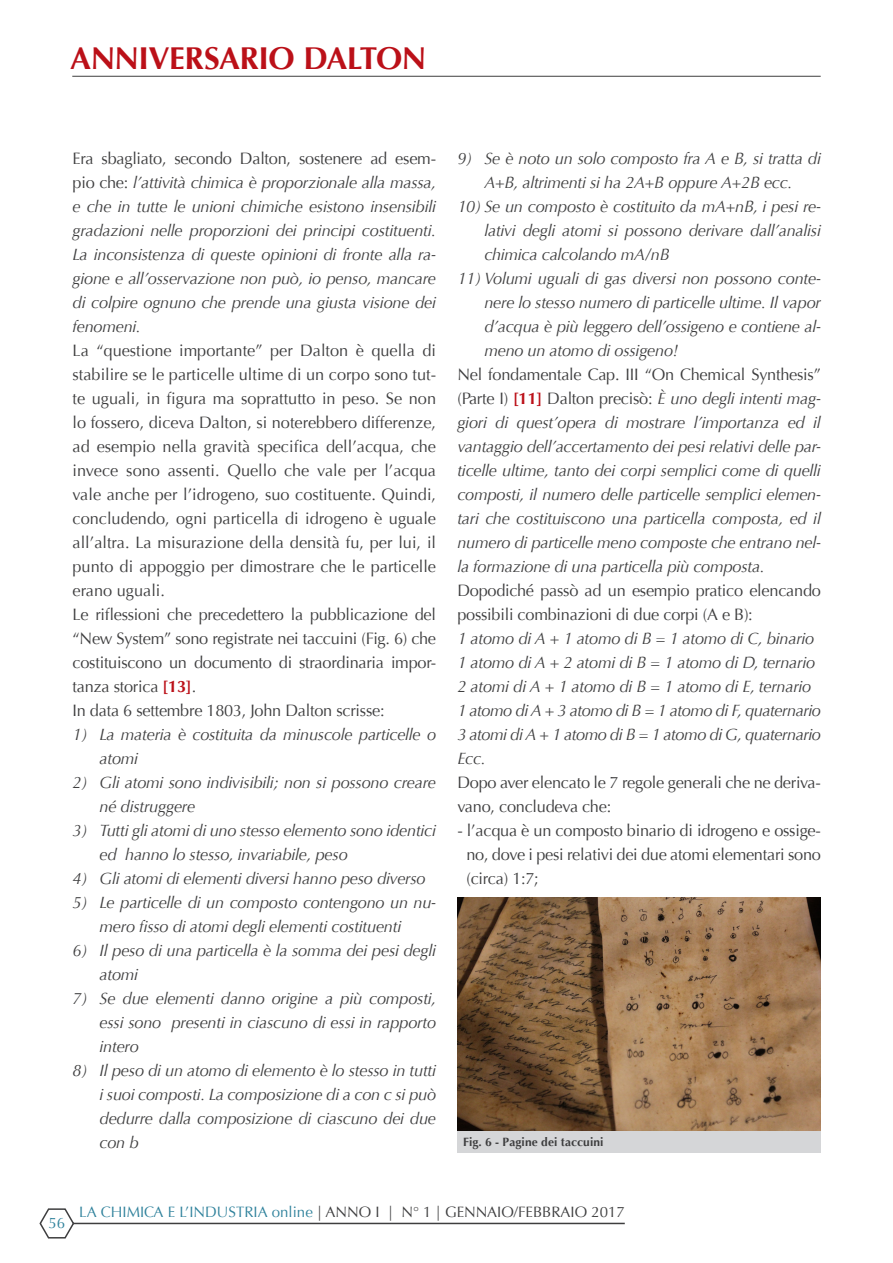
<style>
.page{position:relative;width:893px;height:1263px;background:#fff}
.page>*{position:absolute;margin:0;border:0;box-sizing:border-box;transform-origin:0 0}
.t1{font:700 31.5px "Optima";letter-spacing:-.015em;color:#bb1018}
.t2{font:italic 16.5px/24px "Optima";letter-spacing:-.015em;color:#3e3e3f;text-align:justify}
.t3{font:16.5px/24px "Optima";letter-spacing:-.015em;color:#3e3e3f;text-align:justify}
.t4{font:15px "Optima";color:#3e3e3f}
.t5{font:15px "Optima";color:#30829c}
.Dida{font:700 12px "Optima";letter-spacing:.01em;color:#3e3e3f}
.s1{font-style:normal}
.s2{font-weight:700;color:#bb1018}
.s3{font-weight:700;font-style:normal;color:#bb1018}
.s4{color:#30829c}
</style>
<div class="page">
<hr style="left:72px;top:76px;width:749px;height:1px;background:#3e3e3f">
<svg style="left:39px;top:1208px;width:586px;height:31px"></svg>
<img style="left:457px;top:898px;width:364px;height:233px">
<div style="left:457px;top:1131px;width:364px;height:21px;background:#d5d6d8"></div>
<h1 class="t1" style="left:70px;top:40px;width:358px">ANNIVERSARIO DALTON</h1>
<p class="t2" style="left:73px;top:147px;width:365px"><span class="s1">Era sbagliato, secondo Dalton, sostenere ad esem&shy;pio che:</span> l’attività chimica è proporzionale alla massa, e che in tutte le unioni chimiche esistono insensibili gradazioni nelle proporzioni dei principi costituenti.<br>La inconsistenza di queste opinioni di fronte alla ra&shy;gione e all’osservazione non può, io penso, mancare di colpire ognuno che prende una giusta visione dei fenomeni.</p>
<p class="t3" style="left:73px;top:339px;width:365px">La “questione importante” per Dalton è quella di stabilire se le particelle ultime di un corpo sono tut&shy;te uguali, in figura ma soprattutto in peso. Se non lo fossero, diceva Dalton, si noterebbero differenze, ad esempio nella gravità specifica dell’acqua, che invece sono assenti. Quello che vale per l’acqua vale anche per l’idrogeno, suo costituente. Quindi, concludendo, ogni particella di idrogeno è uguale all’altra. La misurazione della densità fu, per lui, il punto di appoggio per dimostrare che le particelle erano uguali.</p>
<p class="t3" style="left:73px;top:603px;width:365px">Le riflessioni che precedettero la pubblicazione del “New System” sono registrate nei taccuini (Fig. 6) che costituiscono un documento di straordinaria impor&shy;tanza storica <span class="s2">[13]</span>.</p>
<p class="t3" style="left:73px;top:699px;width:313px">In data 6 settembre 1803, John Dalton scrisse:</p>
<p class="t2" style="left:100px;top:723px;width:338px;text-indent:-27px">1) La materia è costituita da minuscole particelle o atomi</p>
<p class="t2" style="left:100px;top:771px;width:338px;text-indent:-27px">2) Gli atomi sono indivisibili; non si possono creare né distruggere</p>
<p class="t2" style="left:100px;top:819px;width:338px;text-indent:-27px">3) Tutti gli atomi di uno stesso elemento sono identici ed hanno lo stesso, invariabile, peso</p>
<p class="t2" style="left:73px;top:867px;width:355px">4) Gli atomi di elementi diversi hanno peso diverso</p>
<p class="t2" style="left:73px;top:891px;width:365px;text-align:center">5) Le particelle di un composto contengono un nu&shy;mero fisso di atomi degli elementi costituenti</p>
<p class="t2" style="left:100px;top:939px;width:338px;text-indent:-27px">6) Il peso di una particella è la somma dei pesi degli atomi</p>
<p class="t2" style="left:100px;top:987px;width:338px;text-indent:-27px">7) Se due elementi danno origine a più composti, essi sono presenti in ciascuno di essi in rapporto intero</p>
<p class="t2" style="left:100px;top:1059px;width:338px;text-indent:-27px">8) Il peso di un atomo di elemento è lo stesso in tutti i suoi composti. La composizione di a con c si può dedurre dalla composizione di ciascuno dei due con b</p>
<p class="t2" style="left:457px;top:147px;width:365px;text-align:center">9) Se è noto un solo composto fra A e B, si tratta di<br>A+B, altrimenti si ha 2A+B oppure A+2B ecc.</p>
<p class="t2" style="left:484px;top:195px;width:338px;text-indent:-27px">10) Se un composto è costituito da mA+nB, i pesi re&shy;lativi degli atomi si possono derivare dall’analisi chimica calcolando mA/nB</p>
<p class="t2" style="left:484px;top:267px;width:338px;text-indent:-27px">11) Volumi uguali di gas diversi non possono conte&shy;nere lo stesso numero di particelle ultime. Il vapor d’acqua è più leggero dell’ossigeno e contiene al&shy;meno un atomo di ossigeno!</p>
<p class="t2" style="left:457px;top:363px;width:365px"><span class="s1">Nel fondamentale Cap. III “On Chemical Synthesis” (Parte I)</span> <span class="s3">[11]</span> <span class="s1">Dalton precisò:</span> È uno degli intenti mag&shy;giori di quest’opera di mostrare l’importanza ed il vantaggio dell’accertamento dei pesi relativi delle par&shy;ticelle ultime, tanto dei corpi semplici come di quelli composti, il numero delle particelle semplici elemen&shy;tari che costituiscono una particella composta, ed il numero di particelle meno composte che entrano nel&shy;la formazione di una particella più composta.</p>
<p class="t3" style="left:457px;top:579px;width:365px">Dopodiché passò ad un esempio pratico elencando possibili combinazioni di due corpi (A e B):</p>
<p class="t2" style="left:457px;top:627px;width:358px">1 atomo di A + 1 atomo di B = 1 atomo di C, binario</p>
<p class="t2" style="left:457px;top:651px;width:359px">1 atomo di A + 2 atomi di B = 1 atomo di D, ternario</p>
<p class="t2" style="left:457px;top:675px;width:355px">2 atomi di A + 1 atomo di B = 1 atomo di E, ternario</p>
<p class="t2" style="left:457px;top:699px;width:365px">1 atomo di A + 3 atomo di B = 1 atomo di F, quaternario</p>
<p class="t2" style="left:457px;top:723px;width:365px">3 atomi di A + 1 atomo di B = 1 atomo di G, quaternario</p>
<p class="t2" style="left:457px;top:747px;width:30px">Ecc.</p>
<p class="t3" style="left:457px;top:771px;width:365px">Dopo aver elencato le 7 regole generali che ne deriva&shy;vano, concludeva che:</p>
<p class="t3" style="left:466px;top:819px;width:356px;text-indent:-9px">- l’acqua è un composto binario di idrogeno e ossige&shy;no, dove i pesi relativi dei due atomi elementari sono (circa) 1:7;</p>
<p class="Dida" style="left:463px;top:1135px;width:142px">Fig. 6 - Pagine dei taccuini</p>
<p class="t5" style="left:49px;top:1214px;width:18px">56</p>
<p class="t4" style="left:79px;top:1204px;width:547px"><span class="s4">LA CHIMICA E L’INDUSTRIA online</span> | ANNO I | N° 1 | GENNAIO/FEBBRAIO 2017</p>
</div>
